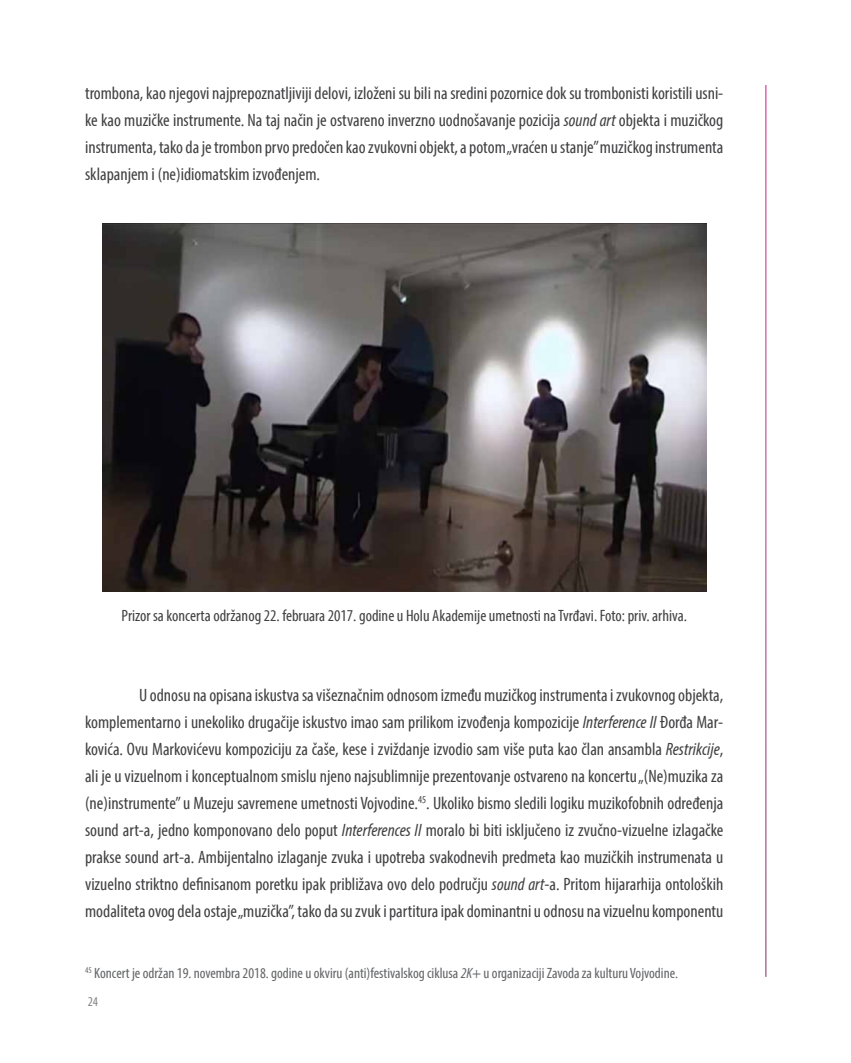
<style>
.page{position:relative;width:851px;height:1063px;background:#fff}
.page>*{position:absolute;margin:0;border:0;box-sizing:border-box;transform-origin:0 0}
.t1{font:condensed 18px/27px "Myriad Pro";color:#414042;text-align:justify}
.t2{font:condensed 16.5px "Myriad Pro";color:#414042}
.t3{font:condensed 15px "Myriad Pro";color:#636466}
.t4{font:condensed 13.5px "Myriad Pro";color:#808285}
.s1{font-style:italic}
</style>
<div class="page">
<img style="left:102px;top:223px;width:604px;height:368px">
<p class="t1" style="left:85px;top:79px;width:639px">trombona, kao njegovi najprepoznatljiviji delovi, izloženi su bili na sredini pozornice dok su trombonisti koristili usni&shy;ke kao muzičke instrumente. Na taj način je ostvareno inverzno uodnošavanje pozicija <span class="s1">sound art</span> objekta i muzičkog instrumenta, tako da je trombon prvo predočen kao zvukovni objekt, a potom „vraćen u stanje” muzičkog instrumenta sklapanjem i (ne)idiomatskim izvođenjem.</p>
<p class="t2" style="left:121px;top:605px;width:566px">Prizor sa koncerta održanog 22. februara 2017. godine u Holu Akademije umetnosti na Tvrđavi. Foto: priv. arhiva.</p>
<p class="t1" style="left:85px;top:681px;width:639px;text-indent:54px">U odnosu na opisana iskustva sa višeznačnim odnosom između muzičkog instrumenta i zvukovnog objekta, komplementarno i unekoliko drugačije iskustvo imao sam prilikom izvođenja kompozicije <span class="s1">Interference II</span> Đorđa Mar&shy;kovića. Ovu Markovićevu kompoziciju za čaše, kese i zviždanje izvodio sam više puta kao član ansambla <span class="s1">Restrikcije</span>, ali je u vizuelnom i konceptualnom smislu njeno najsublimnije prezentovanje ostvareno na koncertu „(Ne)muzika za (ne)instrumente” u Muzeju savremene umetnosti Vojvodine.<sup>45</sup>. Ukoliko bismo sledili logiku muzikofobnih određenja sound art-a, jedno komponovano delo poput <span class="s1">Interferences II</span> moralo bi biti isključeno iz zvučno-vizuelne izlagačke prakse sound art-a. Ambijentalno izlaganje zvuka i upotreba svakodnevih predmeta kao muzičkih instrumenata u vizuelno striktno definisanom poretku ipak približava ovo delo području <span class="s1">sound art</span>-a. Pritom hijararhija ontoloških modaliteta ovog dela ostaje „muzička”, tako da su zvuk i partitura ipak dominantni u odnosu na vizuelnu komponentu</p>
<p class="t3" style="left:85px;top:964px;width:594px"><sup>45</sup> Koncert je održan 19. novembra 2018. godine u okviru (anti)festivalskog ciklusa <span class="s1">2K+</span> u organizacijiZavoda za kulturu Vojvodine.</p>
<p class="t4" style="left:88px;top:993px;width:12px">24</p>
</div>
